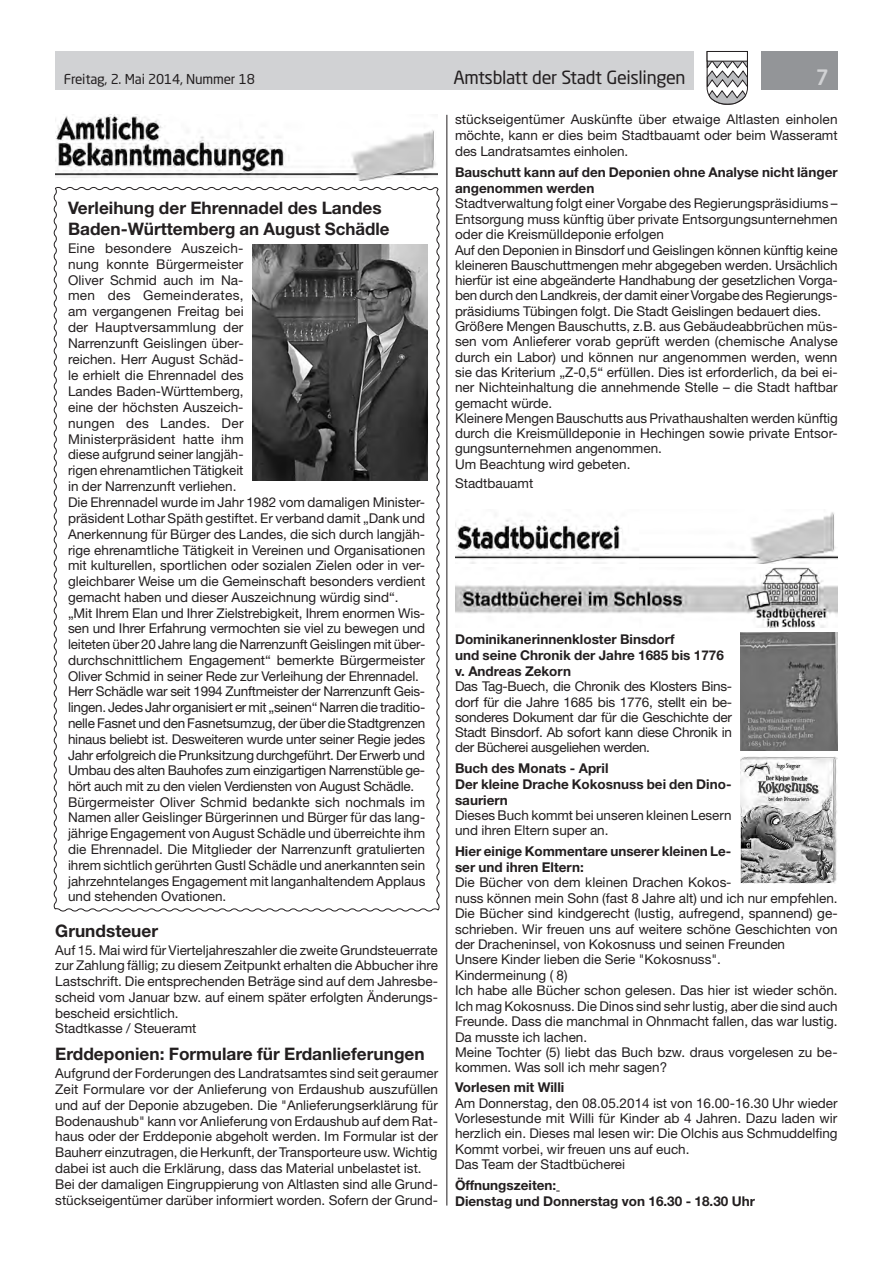
<style>
.page{position:relative;width:893px;height:1263px;background:#fff}
.page>*{position:absolute;margin:0;border:0;box-sizing:border-box;transform-origin:0 0}
.t1{font:500 21px "Neo Sans Std";color:#d1d2d4}
.t2{font:18px "Neo Sans Std";letter-spacing:-.02em;color:#231f20}
.t3{font:700 17.25px/20.7px "Helvetica Neue LT Std";color:#231f20}
.t4{font:13.5px/15.8px "Helvetica Neue LT Std";color:#231f20}
.t5{font:700 13.5px/16.2px "Helvetica Neue LT Std";color:#231f20}
.t6{font:13.5px "Neo Sans Std";letter-spacing:-.015em;color:#231f20}
</style>
<div class="page">
<div style="left:55px;top:51px;width:639px;height:38px;background:#d1d2d4"></div>
<div style="left:761px;top:51px;width:77px;height:38px;background:#939598"></div>
<svg style="left:706px;top:51px;width:42px;height:54px"></svg>
<div style="left:707px;top:51px;width:41px;height:10px;background:#fff;border:1px solid #231f20"></div>
<img style="left:55px;top:115px;width:383px;height:66px">
<svg style="left:53px;top:187px;width:387px;height:725px"></svg>
<hr style="left:446px;top:115px;width:1px;height:1090px;background:#231f20">
<img style="left:455px;top:512px;width:383px;height:52px">
<img style="left:455px;top:568px;width:383px;height:60px">
<img style="left:252px;top:244px;width:175px;height:236px">
<img style="left:741px;top:632px;width:96px;height:119px">
<img style="left:740px;top:756px;width:98px;height:128px">
<p class="t6" style="left:64px;top:71px;width:193px">Freitag, 2. Mai 2014, Nummer 18</p>
<h2 class="t2" style="left:453px;top:66px;width:234px">Amtsblatt der Stadt Geislingen</h2>
<h1 class="t1" style="left:816px;top:64px;width:15px">7</h1>
<p class="t3" style="left:68px;top:197px;width:323px">Verleihung der Ehrennadel des Landes<br>Baden-Württemberg an August Schädle</p>
<p class="t4" style="left:68px;top:240px;width:359px">Eine besondere Auszeich-<br>nung konnte Bürgermeister<br>Oliver Schmid auch im Na-<br>men des Gemeinderates,<br>am vergangenen Freitag bei<br>der Hauptversammlung der<br>Narrenzunft Geislingen über-<br>reichen. Herr August Schäd-<br>le erhielt die Ehrennadel des<br>Landes Baden-Württemberg,<br>eine der höchsten Auszeich-<br>nungen des Landes. Der<br>Ministerpräsident hatte ihm<br>diese aufgrund seiner langjäh-<br>rigen ehrenamtlichen Tätigkeit<br>in der Narrenzunft verliehen.<br>Die Ehrennadel wurde im Jahr 1982 vom damaligen Minister&shy;präsident Lothar Späth gestiftet. Er verband damit „Dank und Anerkennung für Bürger des Landes, die sich durch langjäh&shy;rige ehrenamtliche Tätigkeit in Vereinen und Organisationen mit kulturellen, sportlichen oder sozialen Zielen oder in ver&shy;gleichbarer Weise um die Gemeinschaft besonders verdient gemacht haben und dieser Auszeichnung würdig sind“. „Mit Ihrem Elan und Ihrer Zielstrebigkeit, Ihrem enormen Wis&shy;sen und Ihrer Erfahrung vermochten sie viel zu bewegen und leiteten über 20 Jahre lang die Narrenzunft Geislingen mit über&shy;durchschnittlichem Engagement“ bemerkte Bürgermeister Oliver Schmid in seiner Rede zur Verleihung der Ehrennadel.<br>Herr Schädle war seit 1994 Zunftmeister der Narrenzunft Geis&shy;lingen. Jedes Jahr organisiert er mit „seinen“ Narren die traditio&shy;nelle Fasnet und den Fasnetsumzug, der über die Stadtgrenzen hinaus beliebt ist. Desweiteren wurde unter seiner Regie jedes Jahr erfolgreich die Prunksitzung durchgeführt. Der Erwerb und Umbau des alten Bauhofes zum einzigartigen Narrenstüble ge&shy;hört auch mit zu den vielen Verdiensten von August Schädle.<br>Bürgermeister Oliver Schmid bedankte sich nochmals im Namen aller Geislinger Bürgerinnen und Bürger für das lang&shy;jährige Engagement von August Schädle und überreichte ihm die Ehrennadel. Die Mitglieder der Narrenzunft gratulierten ihrem sichtlich gerührten Gustl Schädle und anerkannten sein jahrzehntelanges Engagement mit langanhaltendem Applaus und stehenden Ovationen.</p>
<p class="t3" style="left:55px;top:920px;width:104px">Grundsteuer</p>
<p class="t4" style="left:55px;top:942px;width:384px">Auf 15. Mai wird für Vierteljahreszahler die zweite Grundsteuerrate zur Zahlung fällig; zu diesem Zeitpunkt erhalten die Abbucher ihre Lastschrift. Die entsprechenden Beträge sind auf dem Jahresbe&shy;scheid vom Januar bzw. auf einem später erfolgten Änderungs&shy;bescheid ersichtlich.<br>Stadtkasse / Steueramt</p>
<p class="t3" style="left:55px;top:1043px;width:371px">Erddeponien: Formulare für Erdanlieferungen</p>
<p class="t4" style="left:55px;top:1065px;width:384px">Aufgrund der Forderungen des Landratsamtes sind seit geraumer Zeit Formulare vor der Anlieferung von Erdaushub auszufüllen und auf der Deponie abzugeben. Die "Anlieferungserklärung für Bodenaushub" kann vor Anlieferung von Erdaushub auf dem Rat&shy;haus oder der Erddeponie abgeholt werden. Im Formular ist der Bauherr einzutragen, die Herkunft, der Transporteure usw. Wichtig dabei ist auch die Erklärung, dass das Material unbelastet ist.<br>Bei der damaligen Eingruppierung von Altlasten sind alle Grund&shy;stückseigentümer darüber informiert worden. Sofern der Grund-</p>
<p class="t4" style="left:455px;top:112px;width:384px;text-align:justify">stückseigentümer Auskünfte über etwaige Altlasten einholen möchte, kann er dies beim Stadtbauamt oder beim Wasseramt des Landratsamtes einholen.</p>
<p class="t5" style="left:455px;top:163px;width:384px">Bauschutt kann auf den Deponien ohne Analyse nicht länger angenommen werden</p>
<p class="t4" style="left:455px;top:196px;width:384px;line-height:15.3px">Stadtverwaltung folgt einer Vorgabe des Regierungspräsidiums – Entsorgung muss künftig über private Entsorgungsunternehmen oder die Kreismülldeponie erfolgen<br>Auf den Deponien in Binsdorf und Geislingen können künftig keine kleineren Bauschuttmengen mehr abgegeben werden. Ursächlich hierfür ist eine abgeänderte Handhabung der gesetzlichen Vorga&shy;ben durch den Landkreis, der damit einer Vorgabe des Regierungs&shy;präsidiums Tübingen folgt. Die Stadt Geislingen bedauert dies.<br>Größere Mengen Bauschutts, z.B. aus Gebäudeabbrüchen müs&shy;sen vom Anlieferer vorab geprüft werden (chemische Analyse durch ein Labor) und können nur angenommen werden, wenn sie das Kriterium „Z-0,5“ erfüllen. Dies ist erforderlich, da bei ei&shy;ner Nichteinhaltung die annehmende Stelle – die Stadt haftbar gemacht würde.<br>Kleinere Mengen Bauschutts aus Privathaushalten werden künftig durch die Kreismülldeponie in Hechingen sowie private Entsor&shy;gungsunternehmen angenommen.<br>Um Beachtung wird gebeten.</p>
<p class="t4" style="left:455px;top:475px;width:80px">Stadtbauamt</p>
<p class="t5" style="left:455px;top:630px;width:270px">Dominikanerinnenkloster Binsdorf<br>und seine Chronik der Jahre 1685 bis 1776 v. Andreas Zekorn</p>
<p class="t4" style="left:455px;top:679px;width:279px;line-height:15.3px;text-align:justify">Das Tag-Buech, die Chronik des Klosters Bins&shy;dorf für die Jahre 1685 bis 1776, stellt ein be&shy;sonderes Dokument dar für die Geschichte der Stadt Binsdorf. Ab sofort kann diese Chronik in der Bücherei ausgeliehen werden.</p>
<p class="t5" style="left:455px;top:760px;width:278px">Buch des Monats - April<br>Der kleine Drache Kokosnuss bei den Dino&shy;sauriern</p>
<p class="t4" style="left:455px;top:807px;width:278px;line-height:15.3px">Dieses Buch kommt bei unseren kleinen Lesern und ihren Eltern super an.</p>
<p class="t5" style="left:455px;top:843px;width:278px">Hier einige Kommentare unserer kleinen Le&shy;ser und ihren Eltern:</p>
<p class="t4" style="left:455px;top:874px;width:384px">Die Bücher von dem kleinen Drachen Kokos-<br>nuss können mein Sohn (fast 8 Jahre alt) und ich nur empfehlen.<br>Die Bücher sind kindgerecht (lustig, aufregend, spannend) ge&shy;schrieben. Wir freuen uns auf weitere schöne Geschichten von der Dracheninsel, von Kokosnuss und seinen Freunden<br>Unsere Kinder lieben die Serie "Kokosnuss".<br>Kindermeinung ( 8)<br>Ich habe alle Bücher schon gelesen. Das hier ist wieder schön.<br>Ich mag Kokosnuss. Die Dinos sind sehr lustig, aber die sind auch Freunde. Dass die manchmal in Ohnmacht fallen, das war lustig.<br>Da musste ich lachen.<br>Meine Tochter (5) liebt das Buch bzw. draus vorgelesen zu be&shy;kommen. Was soll ich mehr sagen?</p>
<p class="t5" style="left:455px;top:1079px;width:111px">Vorlesen mit Willi</p>
<p class="t4" style="left:455px;top:1095px;width:384px;line-height:15.3px">Am Donnerstag, den 08.05.2014 ist von 16.00-16.30 Uhr wieder Vorlesestunde mit Willi für Kinder ab 4 Jahren. Dazu laden wir herzlich ein. Dieses mal lesen wir: Die Olchis aus Schmuddelfing Kommt vorbei, wir freuen uns auf euch.<br>Das Team der Stadtbücherei</p>
<p class="t5" style="left:455px;top:1176px;width:301px">Öffnungszeiten:<br>Dienstag und Donnerstag von 16.30 - 18.30 Uhr</p>
</div>
